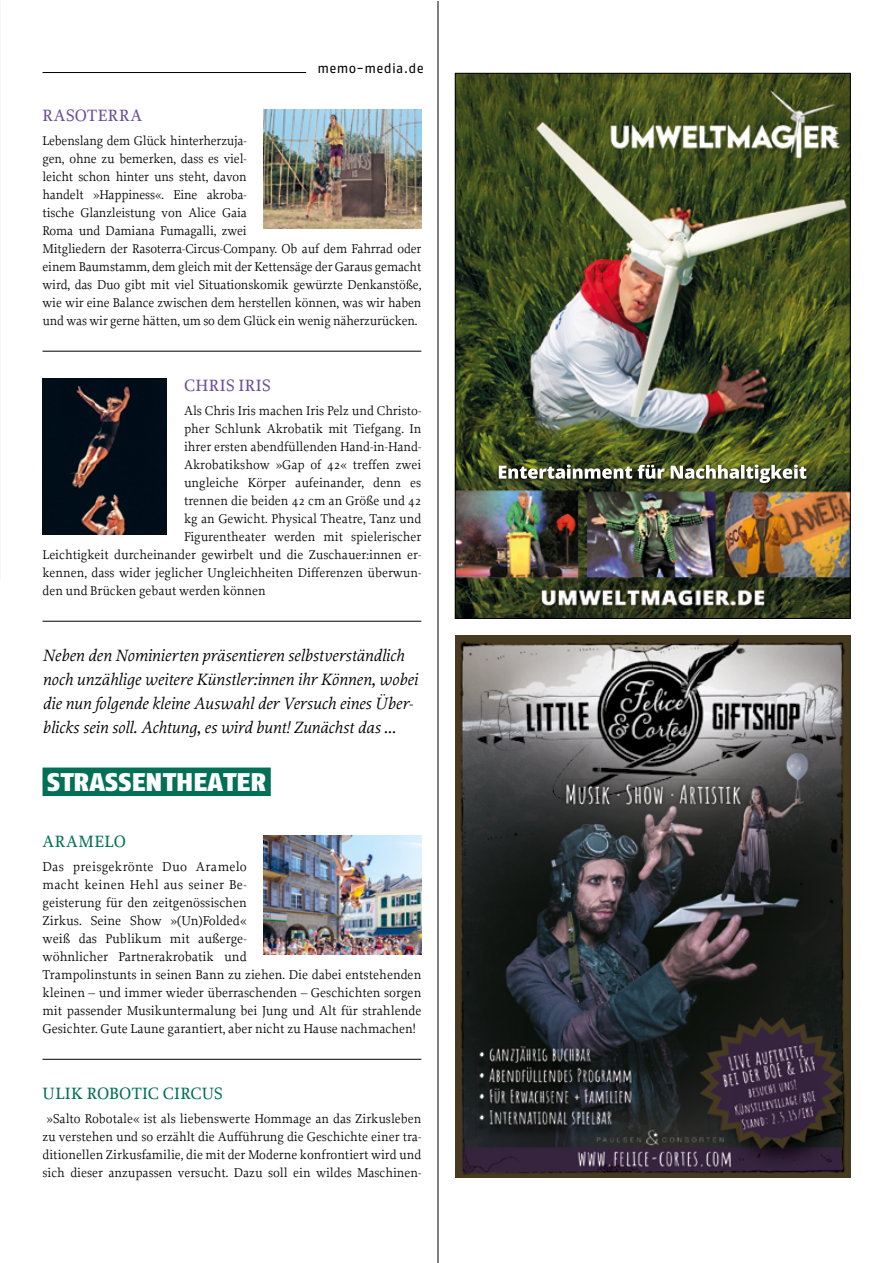
<style>
.page{position:relative;width:893px;height:1263px;background:#fff}
.page>*{position:absolute;margin:0;border:0;box-sizing:border-box;transform-origin:0 0}
.t1{font:900 25.5px "Fago No";letter-spacing:.01em;color:#fff}
.t2{font:italic 17.25px/24px "Proforma";color:#000}
.t3{font:500 17.25px "Proforma";letter-spacing:.02em;color:#017057}
.t4{font:500 17.25px "Proforma";letter-spacing:.02em;color:#6c4f93}
.t5{font:13.5px/18px "Proforma";color:#000}
.t6{font:13.5px "Fago No";letter-spacing:.02em;color:#000}
.t7{font:13.35px/18px "Proforma";letter-spacing:-.01em;color:#000}
</style>
<div class="page">
<img style="left:455px;top:635px;width:396px;height:543px">
<img style="left:457px;top:75px;width:391px;height:542px">
<img style="left:499px;top:465px;width:113px;height:14px">
<hr style="left:438px;top:1px;width:1px;height:1262px;background:#000">
<hr style="left:43px;top:72px;width:263px;height:1px;background:#000">
<div style="left:43px;top:767px;width:228px;height:29px;background:#017057"></div>
<hr style="left:43px;top:351px;width:378px;height:1px;background:#000">
<hr style="left:43px;top:621px;width:378px;height:1px;background:#000">
<hr style="left:43px;top:1059px;width:378px;height:1px;background:#000">
<img style="left:264px;top:109px;width:157px;height:119px">
<img style="left:264px;top:835px;width:157px;height:119px">
<img style="left:43px;top:379px;width:124px;height:156px">
<p class="t6" style="left:318px;top:60px;width:108px">memo-media.de</p>
<p class="t4" style="left:43px;top:104px;width:101px">RASOTERRA</p>
<p class="t7" style="left:43px;top:131px;width:380px">Lebenslang dem Glück hinterherzuja-<br>gen, ohne zu bemerken, dass es viel-<br>leicht schon hinter uns steht, davon<br>handelt »Happiness«. Eine akroba-<br>tische Glanzleistung von Alice Gaia<br>Roma und Damiana Fumagalli, zwei<br>Mitgliedern der Rasoterra-Circus-Company. Ob auf dem Fahrrad oder einem Baumstamm, dem gleich mit der Kettensäge der Garaus gemacht wird, das Duo gibt mit viel Situationskomik gewürzte Denkanstöße, wie wir eine Balance zwischen dem herstellen können, was wir haben und was wir gerne hätten, um so dem Glück ein wenig näherzurücken.</p>
<p class="t4" style="left:184px;top:374px;width:88px">CHRIS IRIS</p>
<p class="t7" style="left:184px;top:401px;width:239px">Als Chris Iris machen Iris Pelz und Christo-</p>
<p class="t7" style="left:184px;top:419px;width:239px">pher Schlunk Akrobatik mit Tiefgang. In</p>
<p class="t7" style="left:184px;top:437px;width:239px">ihrer ersten abendfüllenden Hand-in-Hand-</p>
<p class="t7" style="left:184px;top:455px;width:239px">Akrobatikshow »Gap of 42« treffen zwei</p>
<p class="t7" style="left:184px;top:473px;width:239px">ungleiche Körper aufeinander, denn es</p>
<p class="t7" style="left:184px;top:491px;width:239px">trennen die beiden 42 cm an Größe und 42</p>
<p class="t7" style="left:184px;top:509px;width:239px">kg an Gewicht. Physical Theatre, Tanz und</p>
<p class="t7" style="left:184px;top:527px;width:239px">Figurentheater werden mit spielerischer</p>
<p class="t7" style="left:43px;top:545px;width:380px">Leichtigkeit durcheinander gewirbelt und die Zuschauer:innen er-</p>
<p class="t7" style="left:43px;top:563px;width:380px">kennen, dass wider jeglicher Ungleichheiten Differenzen überwun-</p>
<p class="t7" style="left:43px;top:581px;width:225px">den und Brücken gebaut werden können</p>
<p class="t2" style="left:43px;top:642px;width:377px">Neben den Nominierten präsentieren selbstverständlich noch unzählige weitere Künstler:innen ihr Können, wobei die nun folgende kleine Auswahl der Versuch eines Über&shy;blicks sein soll. Achtung, es wird bunt! Zunächst das …</p>
<h1 class="t1" style="left:47px;top:766px;width:220px">STRASSENTHEATER</h1>
<p class="t3" style="left:43px;top:830px;width:85px">ARAMELO</p>
<p class="t5" style="left:43px;top:857px;width:380px">Das preisgekrönte Duo Aramelo<br>macht keinen Hehl aus seiner Be-<br>geisterung für den zeitgenössischen<br>Zirkus. Seine Show »(Un)Folded«<br>weiß das Publikum mit außerge-<br>wöhnlicher Partnerakrobatik und<br>Trampolinstunts in seinen Bann zu ziehen. Die dabei entstehenden kleinen – und immer wieder überraschenden – Geschichten sorgen mit passender Musikuntermalung bei Jung und Alt für strahlende Gesichter. Gute Laune garantiert, aber nicht zu Hause nachmachen!</p>
<p class="t3" style="left:43px;top:1082px;width:182px">ULIK ROBOTIC CIRCUS</p>
<p class="t7" style="left:43px;top:1109px;width:380px;text-align:justify">»Salto Robotale« ist als liebenswerte Hommage an das Zirkusleben zu verstehen und so erzählt die Aufführung die Geschichte einer tra&shy;ditionellen Zirkusfamilie, die mit der Moderne konfrontiert wird und sich dieser anzupassen versucht. Dazu soll ein wildes Maschinen-</p>
</div>
